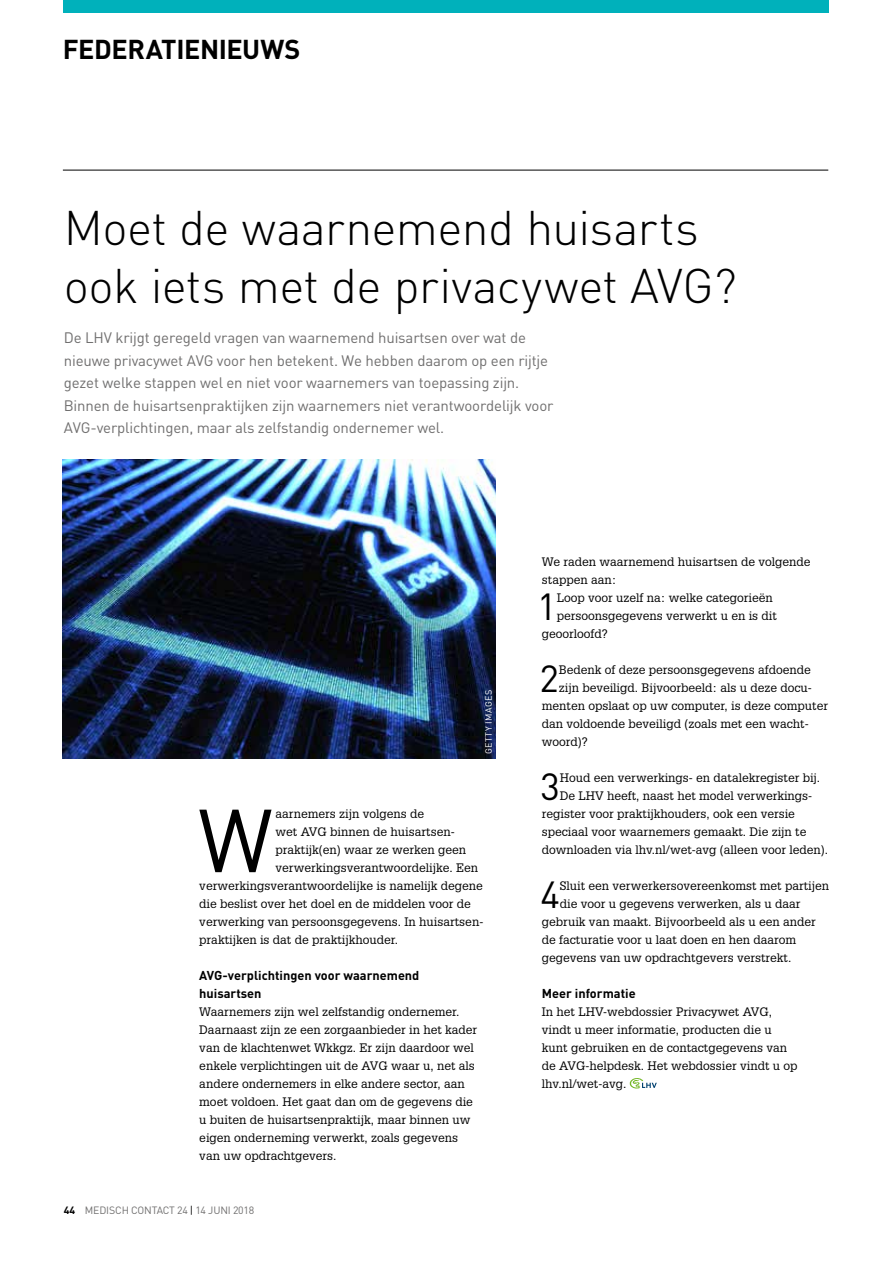
<style>
.page{position:relative;width:893px;height:1263px;background:#fff}
.page>*{position:absolute;margin:0;border:0;box-sizing:border-box;transform-origin:0 0}
.t1{font:87.9px "DINOT";color:#000}
.t2{font:300 48px/57.6px "DINOT";letter-spacing:-.01em;color:#000}
.t3{font:37.35px "DINOT";color:#000}
.t4{font:700 27px "DINOT";letter-spacing:-.015em;color:#000}
.t5{font:15px/22.5px "DINOT";letter-spacing:-.01em;color:#706f6f}
.t6{font:700 12.75px/18px "DINOT";color:#000}
.t7{font:12px/18px "Glypha LT Std";color:#000}
.t8{font:10.5px "DINOT";letter-spacing:-.015em;color:#706f6f}
.t9{font:9px "DINOT";letter-spacing:.06em;color:#fff}
.s1{font-weight:700;color:#000}
.s2{color:#000}
</style>
<div class="page">
<div style="left:64px;top:0;width:765px;height:13px;background:#00b1bb"></div>
<hr style="left:63px;top:170px;width:765px;height:1px;background:#000">
<svg style="left:630px;top:1078px;width:27px;height:10px"></svg>
<img style="left:63px;top:460px;width:433px;height:299px">
<h3 class="t4" style="left:63px;top:32px;width:239px">FEDERATIENIEUWS</h3>
<h2 class="t2" style="left:64px;top:198px;width:674px">Moet de waarnemend huisarts ook iets met de privacywet AVG?</h2>
<p class="t5" style="left:64px;top:327px;width:491px">De LHV krijgt geregeld vragen van waarnemend huisartsen over wat de nieuwe privacywet AVG voor hen betekent. We hebben daarom op een rijtje gezet welke stappen wel en niet voor waarnemers van toepassing zijn.<br>Binnen de huisartsenpraktijken zijn waarnemers niet verantwoordelijk voor AVG-verplichtingen, maar als zelfstandig ondernemer wel.</p>
<p class="t9" style="left:483px;top:754px;width:66px;rotate:-90deg">GETTY IMAGES</p>
<h1 class="t1" style="left:198px;top:785px;width:77px">W</h1>
<p class="t7" style="left:276px;top:805px;width:150px">aarnemers zijn volgens de</p>
<p class="t7" style="left:276px;top:823px;width:179px">wet AVG binnen de huisartsen-</p>
<p class="t7" style="left:276px;top:841px;width:192px">praktijk(en) waar ze werken geen</p>
<p class="t7" style="left:276px;top:859px;width:204px">verwerkingsverantwoordelijke. Een</p>
<p class="t7" style="left:199px;top:877px;width:285px">verwerkingsverantwoordelijke is namelijk degene</p>
<p class="t7" style="left:199px;top:895px;width:273px">die beslist over het doel en de middelen voor de</p>
<p class="t7" style="left:199px;top:913px;width:285px">verwerking van persoonsgegevens. In huisartsen-</p>
<p class="t7" style="left:199px;top:931px;width:200px">praktijken is dat de praktijkhouder.</p>
<p class="t6" style="left:199px;top:966px;width:222px">AVG-verplichtingen voor waarnemend huisartsen</p>
<p class="t7" style="left:199px;top:1003px;width:279px">Waarnemers zijn wel zelfstandig ondernemer.<br>Daarnaast zijn ze een zorgaanbieder in het kader van de klachtenwet Wkkgz. Er zijn daardoor wel enkele verplichtingen uit de AVG waar u, net als andere ondernemers in elke andere sector, aan moet voldoen. Het gaat dan om de gegevens die u buiten de huisartsenpraktijk, maar binnen uw eigen onderneming verwerkt, zoals gegevens van uw opdrachtgevers.</p>
<p class="t8" style="left:64px;top:1204px;width:192px"><span class="s1">44</span> MEDISCH CONTACT 24 <span class="s2">|</span> 14 JUNI 2018</p>
<p class="t7" style="left:542px;top:553px;width:270px">We raden waarnemend huisartsen de volgende stappen aan:</p>
<h3 class="t3" style="left:537px;top:583px;width:21px">1</h3>
<p class="t7" style="left:557px;top:589px;width:218px">Loop voor uzelf na: welke categorieën</p>
<p class="t7" style="left:557px;top:607px;width:222px">persoonsgegevens verwerkt u en is dit</p>
<p class="t7" style="left:542px;top:625px;width:68px">geoorloofd?</p>
<h3 class="t3" style="left:539px;top:655px;width:21px">2</h3>
<p class="t7" style="left:559px;top:661px;width:254px">Bedenk of deze persoonsgegevens afdoende</p>
<p class="t7" style="left:559px;top:679px;width:254px">zijn beveiligd. Bijvoorbeeld: als u deze docu-</p>
<p class="t7" style="left:542px;top:697px;width:288px">menten opslaat op uw computer, is deze computer</p>
<p class="t7" style="left:542px;top:715px;width:268px">dan voldoende beveiligd (zoals met een wacht-</p>
<p class="t7" style="left:542px;top:733px;width:48px">woord)?</p>
<h3 class="t3" style="left:540px;top:763px;width:21px">3</h3>
<p class="t7" style="left:560px;top:769px;width:262px">Houd een verwerkings- en datalekregister bij.</p>
<p class="t7" style="left:560px;top:787px;width:253px">De LHV heeft, naast het model verwerkings-</p>
<p class="t7" style="left:542px;top:805px;width:254px">register voor praktijkhouders, ook een versie</p>
<p class="t7" style="left:542px;top:823px;width:266px">speciaal voor waarnemers gemaakt. Die zijn te</p>
<p class="t7" style="left:542px;top:841px;width:288px">downloaden via lhv.nl/wet-avg (alleen voor leden).</p>
<h3 class="t3" style="left:540px;top:871px;width:21px">4</h3>
<p class="t7" style="left:560px;top:877px;width:271px">Sluit een verwerkersovereenkomst met partijen</p>
<p class="t7" style="left:560px;top:895px;width:242px">die voor u gegevens verwerken, als u daar</p>
<p class="t7" style="left:542px;top:913px;width:275px">gebruik van maakt. Bijvoorbeeld als u een ander</p>
<p class="t7" style="left:542px;top:931px;width:256px">de facturatie voor u laat doen en hen daarom</p>
<p class="t7" style="left:542px;top:949px;width:251px">gegevens van uw opdrachtgevers verstrekt.</p>
<p class="t6" style="left:542px;top:984px;width:95px">Meer informatie</p>
<p class="t7" style="left:542px;top:1003px;width:257px">In het LHV-webdossier Privacywet AVG, vindt u meer informatie, producten die u kunt gebruiken en de contactgegevens van de AVG-helpdesk. Het webdossier vindt u op lhv.nl/wet-avg.</p>
</div>
